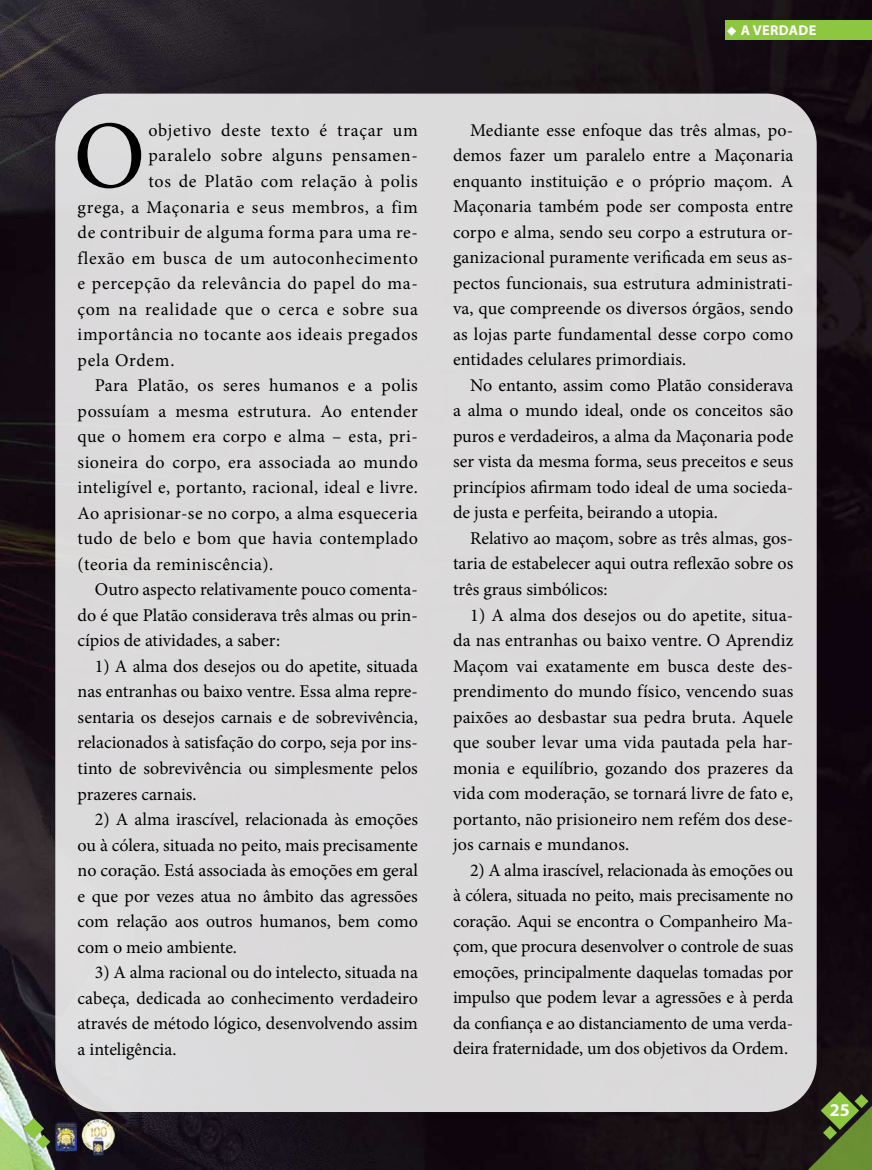
<style>
.page{position:relative;width:872px;height:1170px;background:#fff}
.page>*{position:absolute;margin:0;border:0;box-sizing:border-box;transform-origin:0 0}
.t1{font:96.45px "Minion Pro";color:#000}
.t2{font:18px/25.5px "Minion Pro";letter-spacing:.015em;color:#000;text-align:justify}
.t3{font:18px "Minion Pro";letter-spacing:.04em;color:#000}
.t4{font:18px "Minion Pro";letter-spacing:-.005em;color:#000}
.t5{font:700 18px "Myriad Pro";color:#fff}
.t6{font:700 14.25px "Myriad Pro";letter-spacing:.02em;color:#fff}
</style>
<div class="page">
<img style="left:0;top:0;width:872px;height:1169px">
<div style="left:55px;top:94px;width:761px;height:1017px;background:#dbdadb;border-radius:51px"></div>
<div style="left:725px;top:20px;width:147px;height:20px;background:#8dc63f"></div>
<svg style="left:727px;top:27px;width:9px;height:9px"></svg>
<svg style="left:786px;top:1084px;width:86px;height:85px;background:#47542b"></svg>
<svg style="left:0;top:1116px;width:75px;height:53px;background:#839d6a"></svg>
<img style="left:55px;top:1121px;width:22px;height:31px">
<img style="left:82px;top:1117px;width:33px;height:38px">
<p class="t6" style="left:740px;top:21px;width:77px">A VERDADE</p>
<h1 class="t1" style="left:73px;top:91px;width:74px">O</h1>
<p class="t3" style="left:148px;top:118px;width:271px">objetivo deste texto é traçar um</p>
<p class="t3" style="left:148px;top:144px;width:271px">paralelo sobre alguns pensamen-</p>
<p class="t3" style="left:148px;top:169px;width:271px">tos de Platão com relação à polis</p>
<p class="t3" style="left:78px;top:195px;width:342px">grega, a Maçonaria e seus membros, a fim</p>
<p class="t3" style="left:78px;top:220px;width:342px">de contribuir de alguma forma para uma re-</p>
<p class="t3" style="left:78px;top:246px;width:342px">flexão em busca de um autoconhecimento</p>
<p class="t3" style="left:78px;top:271px;width:342px">e percepção da relevância do papel do ma-</p>
<p class="t3" style="left:78px;top:297px;width:342px">çom na realidade que o cerca e sobre sua</p>
<p class="t3" style="left:78px;top:322px;width:342px">importância no tocante aos ideais pregados</p>
<p class="t3" style="left:78px;top:348px;width:98px">pela Ordem.</p>
<p class="t2" style="left:95px;top:373px;width:324px">Para Platão, os seres humanos e a polis</p>
<p class="t2" style="left:78px;top:398px;width:342px">possuíam a mesma estrutura. Ao entender</p>
<p class="t2" style="left:78px;top:424px;width:342px">que o homem era corpo e alma – esta, pri-</p>
<p class="t2" style="left:78px;top:449px;width:342px">sioneira do corpo, era associada ao mundo</p>
<p class="t2" style="left:78px;top:475px;width:342px">inteligível e, portanto, racional, ideal e livre.</p>
<p class="t2" style="left:78px;top:500px;width:342px">Ao aprisionar-se no corpo, a alma esqueceria</p>
<p class="t2" style="left:78px;top:526px;width:342px">tudo de belo e bom que havia contemplado</p>
<p class="t2" style="left:78px;top:551px;width:197px">(teoria da reminiscência).</p>
<p class="t4" style="left:95px;top:577px;width:324px">Outro aspecto relativamente pouco comenta-</p>
<p class="t2" style="left:78px;top:602px;width:342px">do é que Platão considerava três almas ou prin-</p>
<p class="t2" style="left:78px;top:628px;width:204px">cípios de atividades, a saber:</p>
<p class="t2" style="left:78px;top:653px;width:342px;text-indent:17px">1) A alma dos desejos ou do apetite, situada nas entranhas ou baixo ventre. Essa alma repre&shy;sentaria os desejos carnais e de sobrevivência, relacionados à satisfação do corpo, seja por ins&shy;tinto de sobrevivência ou simplesmente pelos prazeres carnais.</p>
<p class="t2" style="left:78px;top:806px;width:342px;text-indent:17px">2) A alma irascível, relacionada às emoções ou à cólera, situada no peito, mais precisamente no coração. Está associada às emoções em geral e que por vezes atua no âmbito das agressões com relação aos outros humanos, bem como com o meio ambiente.</p>
<p class="t2" style="left:78px;top:959px;width:342px;text-indent:17px">3) A alma racional ou do intelecto, situada na cabeça, dedicada ao conhecimento verdadeiro através de método lógico, desenvolvendo assim a inteligência.</p>
<p class="t2" style="left:453px;top:117px;width:342px;text-indent:17px">Mediante esse enfoque das três almas, po&shy;demos fazer um paralelo entre a Maçonaria enquanto instituição e o próprio maçom. A Maçonaria também pode ser composta entre corpo e alma, sendo seu corpo a estrutura or&shy;ganizacional puramente verificada em seus as&shy;pectos funcionais, sua estrutura administrati&shy;va, que compreende os diversos órgãos, sendo as lojas parte fundamental desse corpo como entidades celulares primordiais.</p>
<p class="t2" style="left:453px;top:372px;width:342px;text-indent:17px">No entanto, assim como Platão considerava a alma o mundo ideal, onde os conceitos são puros e verdadeiros, a alma da Maçonaria pode ser vista da mesma forma, seus preceitos e seus princípios afirmam todo ideal de uma socieda&shy;de justa e perfeita, beirando a utopia.</p>
<p class="t2" style="left:453px;top:525px;width:342px;text-indent:17px">Relativo ao maçom, sobre as três almas, gos&shy;taria de estabelecer aqui outra reflexão sobre os três graus simbólicos:</p>
<p class="t2" style="left:453px;top:602px;width:342px;text-indent:17px">1) A alma dos desejos ou do apetite, situa&shy;da nas entranhas ou baixo ventre. O Aprendiz Maçom vai exatamente em busca deste des&shy;prendimento do mundo físico, vencendo suas paixões ao desbastar sua pedra bruta. Aquele que souber levar uma vida pautada pela har&shy;monia e equilíbrio, gozando dos prazeres da vida com moderação, se tornará livre de fato e, portanto, não prisioneiro nem refém dos dese&shy;jos carnais e mundanos.</p>
<p class="t2" style="left:453px;top:857px;width:342px;text-indent:17px">2) A alma irascível, relacionada às emoções ou à cólera, situada no peito, mais precisamente no coração. Aqui se encontra o Companheiro Ma&shy;çom, que procura desenvolver o controle de suas emoções, principalmente daquelas tomadas por impulso que podem levar a agressões e à perda da confiança e ao distanciamento de uma verda&shy;deira fraternidade, um dos objetivos da Ordem.</p>
<p class="t5" style="left:830px;top:1098px;width:21px">25</p>
</div>
